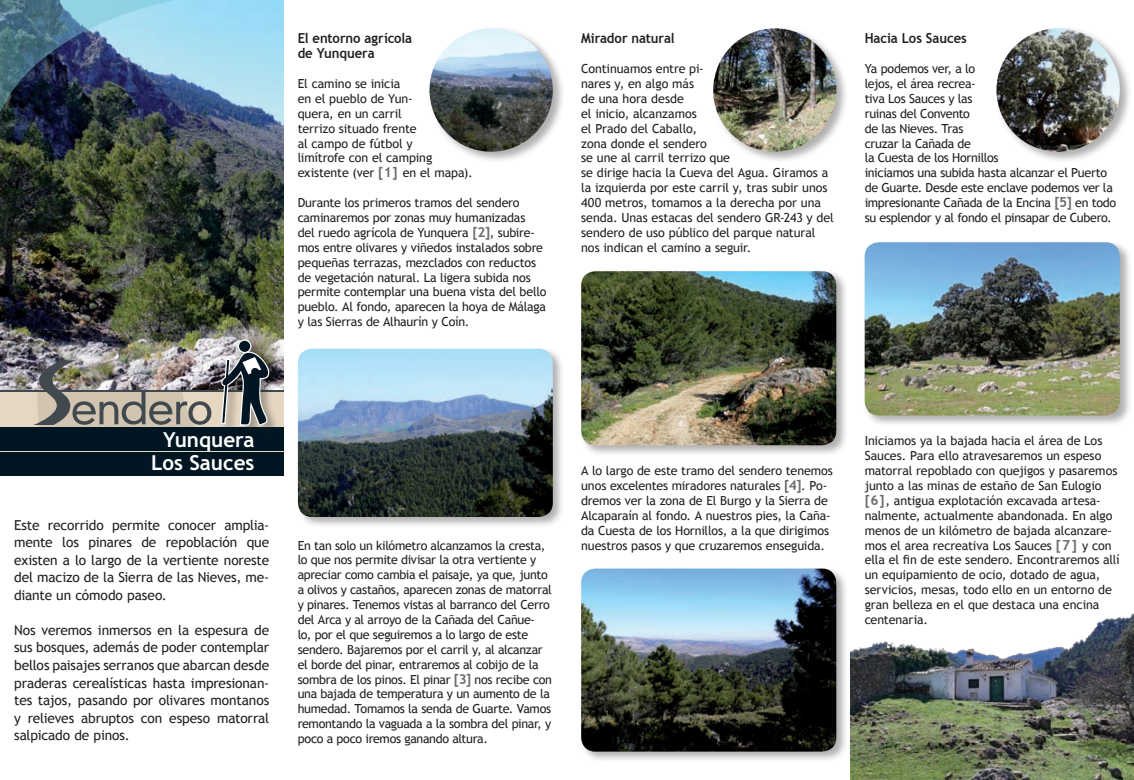
<style>
.page{position:relative;width:1134px;height:780px;background:#fff}
.page>*{position:absolute;margin:0;border:0;box-sizing:border-box;transform-origin:0 0}
.t1{font:700 20.62px/22.9px "Trebuchet MS";color:#fff;text-align:center}
.t2{font:13.75px/17.5px "Trebuchet MS";letter-spacing:-.01em;color:#231f20;text-align:justify}
.t3{font:700 13.75px/14.9px "Trebuchet MS";letter-spacing:-.005em;color:#231f20;scale:.95 1}
.t4{font:12.5px/14.9px "Trebuchet MS";letter-spacing:-.015em;color:#231f20}
.s1{font-weight:700;font-size:13.75px;color:#6c6d70}
</style>
<div class="page">
<img style="left:0;top:0;width:283px;height:390px">
<img style="left:0;top:0;width:275px;height:152px">
<div style="left:428px;top:26px;width:142px;height:142px;background:#231f20;opacity:.35"></div>
<img style="left:429px;top:28px;width:124px;height:124px;border-radius:62px">
<div style="left:995px;top:26px;width:139px;height:142px;background:#231f20;opacity:.35"></div>
<img style="left:996px;top:28px;width:124px;height:124px;border-radius:62px">
<div style="left:712px;top:26px;width:142px;height:142px;background:#231f20;opacity:.35"></div>
<img style="left:713px;top:28px;width:123px;height:124px;border-radius:62px">
<div style="left:0;top:392px;width:283px;height:82px;background:#e5d7c2"></div>
<img style="left:33px;top:360px;width:178px;height:67px">
<div style="left:0;top:427px;width:283px;height:24px;background:#011622"></div>
<div style="left:0;top:452px;width:283px;height:24px;background:#011622"></div>
<hr style="left:0;top:390px;width:283px;height:2px;background:#41494e">
<div style="left:219px;top:337px;width:67px;height:106px;background:#231f20;opacity:.35"></div>
<svg style="left:221px;top:339px;width:48px;height:87px;background:#777b7b"></svg>
<div style="left:296px;top:346px;width:274px;height:187px;background:#231f20;opacity:.35"></div>
<img style="left:298px;top:349px;width:255px;height:168px">
<div style="left:580px;top:269px;width:274px;height:192px;background:#231f20;opacity:.35"></div>
<img style="left:581px;top:271px;width:255px;height:174px">
<div style="left:863px;top:240px;width:271px;height:192px;background:#231f20;opacity:.35"></div>
<img style="left:865px;top:242px;width:255px;height:173px">
<div style="left:580px;top:566px;width:274px;height:202px;background:#231f20;opacity:.35"></div>
<img style="left:581px;top:568px;width:255px;height:183px">
<img style="left:850px;top:609px;width:284px;height:171px">
<p class="t3" style="left:298px;top:31px;width:122px">El entorno agrícola de Yunquera</p>
<p class="t4" style="left:298px;top:76px;width:176px">El camino se inicia<br>en el pueblo de Yun-<br>quera, en un carril<br>terrizo situado frente<br>al campo de fútbol y<br>limítrofe con el camping existente (ver <span class="s1">[1]</span> en el mapa).</p>
<p class="t4" style="left:298px;top:195px;width:250px">Durante los primeros tramos del sendero caminaremos por zonas muy humanizadas<br>del ruedo agrícola de Yunquera <span class="s1">[2]</span>, subire&shy;mos entre olivares y viñedos instalados sobre pequeñas terrazas, mezclados con reductos de vegetación natural. La ligera subida nos permite contemplar una buena vista del bello pueblo. Al fondo, aparecen la hoya de Málaga y las Sierras de Alhaurín y Coín.</p>
<p class="t3" style="left:581px;top:31px;width:100px">Mirador natural</p>
<p class="t4" style="left:581px;top:61px;width:254px">Continuamos entre pi-<br>nares y, en algo más<br>de una hora desde<br>el inicio, alcanzamos<br>el Prado del Caballo,<br>zona donde el sendero<br>se une al carril terrizo que<br>se dirige hacia la Cueva del Agua. Giramos a la izquierda por este carril y, tras subir unos<br>400 metros, tomamos a la derecha por una senda. Unas estacas del sendero GR-243 y del sendero de uso público del parque natural nos indican el camino a seguir.</p>
<p class="t3" style="left:865px;top:31px;width:109px">Hacia Los Sauces</p>
<p class="t4" style="left:865px;top:61px;width:253px">Ya podemos ver, a lo<br>lejos, el área recrea-<br>tiva Los Sauces y las<br>ruinas del Convento<br>de las Nieves. Tras<br>cruzar la Cañada de<br>la Cuesta de los Hornillos<br>iniciamos una subida hasta alcanzar el Puerto de Guarte. Desde este enclave podemos ver la impresionante Cañada de la Encina <span class="s1">[5]</span> en todo su esplendor y al fondo el pinsapar de Cubero.</p>
<h1 class="t1" style="left:151px;top:430px;width:105px">Yunquera<br>Los Sauces</h1>
<p class="t4" style="left:865px;top:433px;width:257px">Iniciamos ya la bajada hacia el área de Los Sauces. Para ello atravesaremos un espeso matorral repoblado con quejigos y pasaremos junto a las minas de estaño de San Eulogio <span class="s1">[6]</span>, antigua explotación excavada artesa&shy;nalmente, actualmente abandonada. En algo menos de un kilómetro de bajada alcanzare&shy;mos el area recreativa Los Sauces <span class="s1">[7]</span> y con ella el fin de este sendero. Encontraremos allí un equipamiento de ocio, dotado de agua, servicios, mesas, todo ello en un entorno de gran belleza en el que destaca una encina centenaria.</p>
<p class="t4" style="left:581px;top:463px;width:253px">A lo largo de este tramo del sendero tenemos unos excelentes miradores naturales <span class="s1">[4]</span>. Po&shy;dremos ver la zona de El Burgo y la Sierra de Alcaparaín al fondo. A nuestros pies, la Caña&shy;da Cuesta de los Hornillos, a la que dirigimos nuestros pasos y que cruzaremos enseguida.</p>
<p class="t2" style="left:14px;top:516px;width:257px">Este recorrido permite conocer amplia&shy;mente los pinares de repoblación que existen a lo largo de la vertiente noreste del macizo de la Sierra de las Nieves, me&shy;diante un cómodo paseo.</p>
<p class="t2" style="left:14px;top:621px;width:257px">Nos veremos inmersos en la espesura de sus bosques, además de poder contemplar bellos paisajes serranos que abarcan desde praderas cerealísticas hasta impresionan&shy;tes tajos, pasando por olivares montanos y relieves abruptos con espeso matorral salpicado de pinos.</p>
<p class="t4" style="left:298px;top:538px;width:256px">En tan solo un kilómetro alcanzamos la cresta, lo que nos permite divisar la otra vertiente y apreciar como cambia el paisaje, ya que, junto a olivos y castaños, aparecen zonas de matorral y pinares. Tenemos vistas al barranco del Cerro del Arca y al arroyo de la Cañada del Cañue&shy;lo, por el que seguiremos a lo largo de este sendero. Bajaremos por el carril y, al alcanzar el borde del pinar, entraremos al cobijo de la sombra de los pinos. El pinar <span class="s1">[3]</span> nos recibe con una bajada de temperatura y un aumento de la humedad. Tomamos la senda de Guarte. Vamos remontando la vaguada a la sombra del pinar, y poco a poco iremos ganando altura.</p>
</div>
